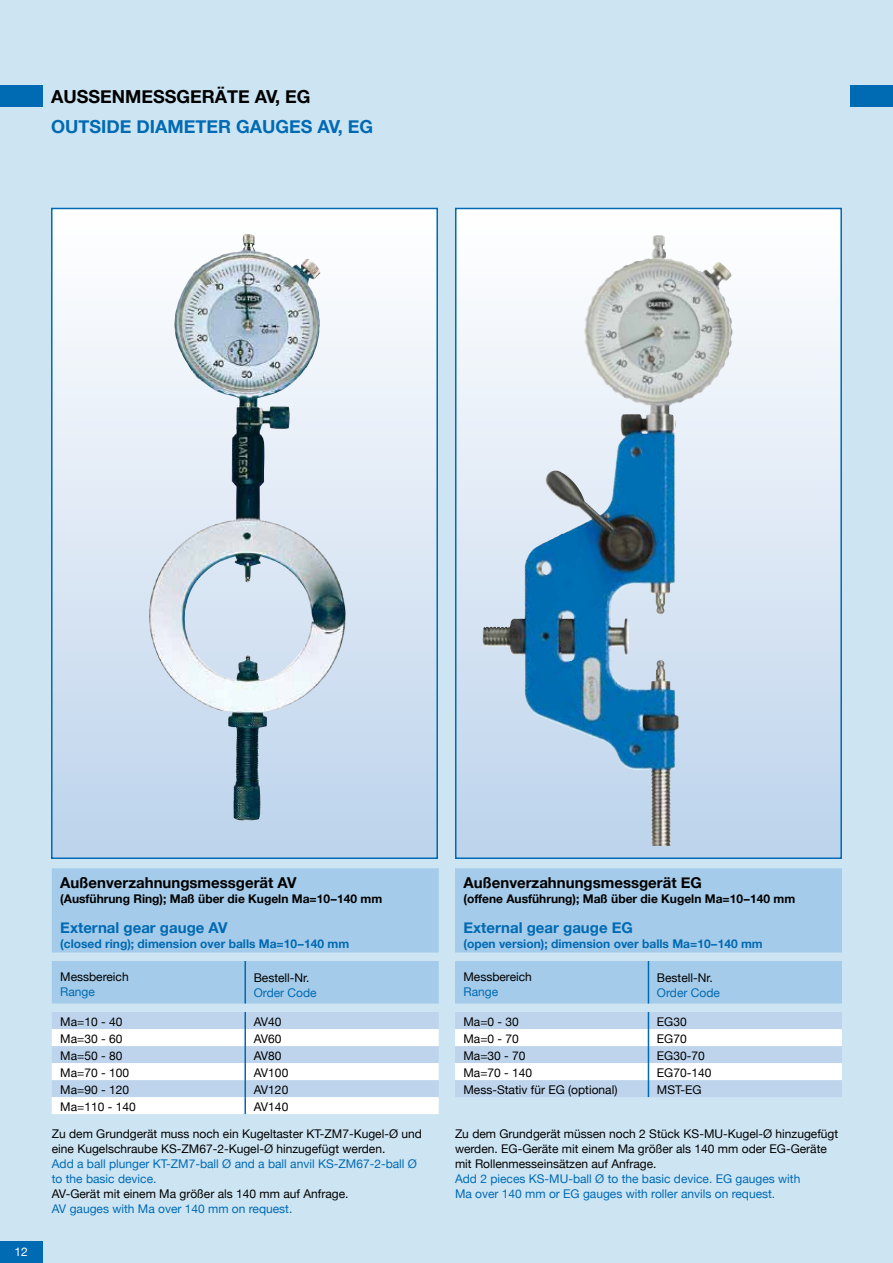
<style>
.page{position:relative;width:893px;height:1263px;background:#cde5f3}
.page>*{position:absolute;margin:0;border:0;box-sizing:border-box;transform-origin:0 0}
.t1{font:700 18px "Helvetica Neue";color:#006ab3}
.t2{font:700 18px "Helvetica Neue";color:#000}
.t3{font:700 15px "Helvetica Neue";color:#000}
.t4{font:700 15px "Helvetica Neue";color:#006ab3}
.t5{font:12px/15px "Helvetica Neue";color:#000}
.t6{font:12px/15px "Helvetica Neue";color:#006ab3}
.t7{font:700 12px "Helvetica Neue";color:#000}
.t8{font:700 12px "Helvetica Neue";color:#006ab3}
.t9{font:12px "Helvetica Neue";color:#fff}
</style>
<div class="page">
<div style="left:0;top:85px;width:43px;height:21px;background:#006ab3"></div>
<div style="left:52px;top:208px;width:385px;height:650px;background:linear-gradient(to bottom,#fff,#bdd3ec)"></div>
<div style="left:51px;top:208px;width:387px;height:651px;border:2px solid #006ab3"></div>
<svg style="left:458px;top:211px;width:381px;height:645px"></svg>
<div style="left:455px;top:208px;width:387px;height:651px;border:2px solid #006ab3"></div>
<div style="left:850px;top:85px;width:43px;height:21px;background:#006ab3"></div>
<img style="left:138px;top:234px;width:229px;height:588px">
<img style="left:621px;top:235px;width:35px;height:34px">
<div style="left:0;top:1242px;width:43px;height:21px;background:#006ab3"></div>
<svg style="left:52px;top:868px;width:387px;height:135px;background:#a6cce9"></svg>
<hr style="left:244px;top:961px;width:2px;height:42px;background:#006ab3">
<svg style="left:52px;top:1012px;width:387px;height:102px;background:#dde9f5"></svg>
<svg style="left:455px;top:868px;width:387px;height:135px;background:#a6cce9"></svg>
<hr style="left:648px;top:961px;width:1px;height:42px;background:#006ab3">
<svg style="left:455px;top:1012px;width:387px;height:85px;background:#d6e4f3"></svg>
<h1 class="t2" style="left:51px;top:82px;width:261px">AUSSENMESSGERÄTE AV, EG</h1>
<h1 class="t1" style="left:51px;top:112px;width:324px">OUTSIDE DIAMETER GAUGES AV, EG</h1>
<p class="t9" style="left:15px;top:1243px;width:15px">12</p>
<p class="t3" style="left:60px;top:871px;width:238px">Außenverzahnungsmessgerät AV</p>
<p class="t7" style="left:60px;top:889px;width:324px">(Ausführung Ring); Maß über die Kugeln Ma=10 – 140 mm</p>
<p class="t4" style="left:60px;top:916px;width:169px">External gear gauge AV</p>
<p class="t8" style="left:60px;top:934px;width:291px">(closed ring); dimension over balls Ma=10–140 mm</p>
<p class="t5" style="left:60px;top:970px;width:70px">Messbereich</p>
<p class="t6" style="left:60px;top:985px;width:36px">Range</p>
<p class="t5" style="left:254px;top:971px;width:57px">Bestell-Nr.</p>
<p class="t6" style="left:254px;top:986px;width:64px">Order Code</p>
<p class="t5" style="left:60px;top:1015px;width:64px">Ma=10 - 40</p>
<p class="t5" style="left:254px;top:1015px;width:29px">AV40</p>
<p class="t5" style="left:60px;top:1032px;width:64px">Ma=30 - 60</p>
<p class="t5" style="left:254px;top:1032px;width:29px">AV60</p>
<p class="t5" style="left:60px;top:1049px;width:64px">Ma=50 - 80</p>
<p class="t5" style="left:254px;top:1049px;width:29px">AV80</p>
<p class="t5" style="left:60px;top:1066px;width:70px">Ma=70 - 100</p>
<p class="t5" style="left:254px;top:1066px;width:36px">AV100</p>
<p class="t5" style="left:60px;top:1083px;width:70px">Ma=90 - 120</p>
<p class="t5" style="left:254px;top:1083px;width:36px">AV120</p>
<p class="t5" style="left:60px;top:1100px;width:77px">Ma=110 - 140</p>
<p class="t5" style="left:52px;top:1094px;width:372px;line-height:26.4px;text-indent:202px">AV140<br>Zu dem Grundgerät muss noch ein Kugeltaster KT-ZM7-Kugel-Ø und</p>
<p class="t5" style="left:52px;top:1141px;width:335px">eine Kugelschraube KS-ZM67-2-Kugel-Ø hinzugefügt werden.</p>
<p class="t6" style="left:52px;top:1156px;width:367px">Add a ball plunger KT-ZM7-ball Ø and a ball anvil KS-ZM67-2-ball Ø to the basic device.</p>
<p class="t5" style="left:52px;top:1186px;width:298px">AV-Gerät mit einem Ma größer als 140 mm auf Anfrage.</p>
<p class="t6" style="left:52px;top:1201px;width:242px">AV gauges with Ma over 140 mm on request.</p>
<p class="t3" style="left:463px;top:871px;width:240px">Außenverzahnungsmessgerät EG</p>
<p class="t7" style="left:463px;top:889px;width:333px">(offene Ausführung); Maß über die Kugeln Ma=10 – 140 mm</p>
<p class="t4" style="left:463px;top:916px;width:171px">External gear gauge EG</p>
<p class="t8" style="left:463px;top:934px;width:301px">(open version); dimension over balls Ma=10 –140 mm</p>
<p class="t5" style="left:463px;top:970px;width:70px">Messbereich</p>
<p class="t6" style="left:463px;top:985px;width:36px">Range</p>
<p class="t5" style="left:657px;top:971px;width:57px">Bestell-Nr.</p>
<p class="t6" style="left:657px;top:986px;width:64px">Order Code</p>
<p class="t5" style="left:463px;top:1015px;width:57px">Ma=0 - 30</p>
<p class="t5" style="left:657px;top:1015px;width:31px">EG30</p>
<p class="t5" style="left:463px;top:1032px;width:57px">Ma=0 - 70</p>
<p class="t5" style="left:657px;top:1032px;width:31px">EG70</p>
<p class="t5" style="left:463px;top:1049px;width:64px">Ma=30 - 70</p>
<p class="t5" style="left:657px;top:1049px;width:49px">EG30-70</p>
<p class="t5" style="left:463px;top:1066px;width:70px">Ma=70 - 140</p>
<p class="t5" style="left:657px;top:1066px;width:56px">EG70-140</p>
<p class="t5" style="left:463px;top:1083px;width:156px">Mess-Stativ für EG (optional)</p>
<p class="t5" style="left:657px;top:1083px;width:46px">MST-EG</p>
<p class="t5" style="left:455px;top:1126px;width:385px">Zu dem Grundgerät müssen noch 2 Stück KS-MU-Kugel-Ø hinzugefügt werden. EG-Geräte mit einem Ma größer als 140 mm oder EG-Geräte mit Rollenmesseinsätzen auf Anfrage.</p>
<p class="t6" style="left:455px;top:1171px;width:347px">Add 2 pieces KS-MU-ball Ø to the basic device. EG gauges with<br>Ma over 140 mm or EG gauges with roller anvils on request.</p>
</div>
